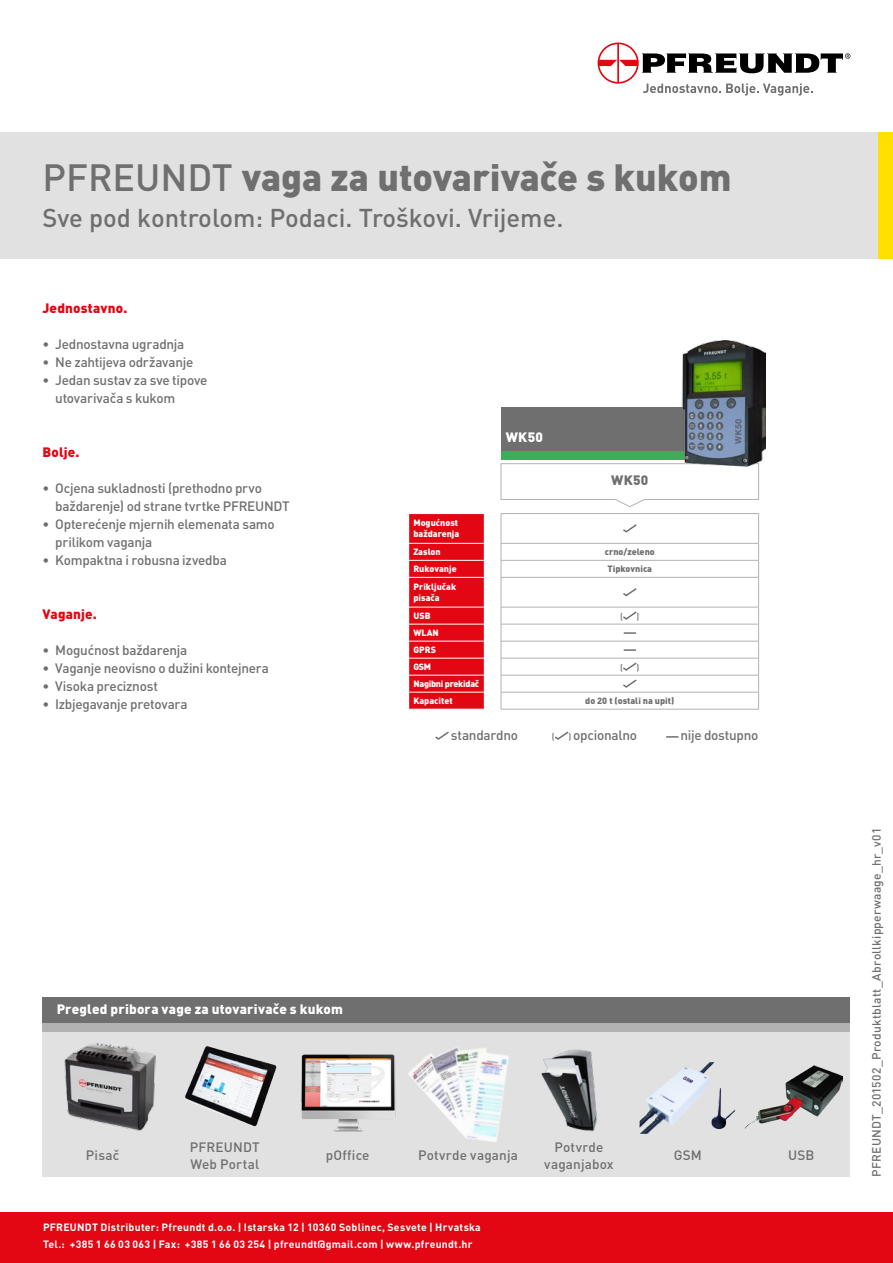
<style>
.page{position:relative;width:893px;height:1263px;background:#fff}
.page>*{position:absolute;margin:0;border:0;box-sizing:border-box;transform-origin:0 0}
.t1{font:900 37.5px "DIN Pro";color:#706f6f}
.t2{font:500 25.5px "DIN Pro";color:#706f6f}
.t3{font:500 13.5px/18px "DIN Pro";letter-spacing:-.02em;color:#706f6f}
.t4{font:500 13.5px/16.5px "DIN Pro";letter-spacing:.01em;color:#706f6f;text-align:center}
.t5{font:900 13.5px "DIN Pro";letter-spacing:.015em;color:#fff}
.t6{font:900 13.5px "DIN Pro";letter-spacing:.015em;color:#e30613}
.t7{font:500 13.5px "DIN Pro";letter-spacing:.02em;color:#706f6f}
.t8{font:900 13.5px "DIN Pro";color:#706f6f}
.t9{font:500 12px "DIN Pro";letter-spacing:.02em;color:#706f6f}
.t10{font:700 10.5px/16.5px "DIN Pro";letter-spacing:.025em;color:#fff}
.t11{font:900 9px/17px "DIN Pro";color:#fff}
.t12{font:900 9px/17px "DIN Pro";color:#706f6f;text-align:center}
.t13{font:500 9px "DIN Pro";color:#706f6f}
.s1{font-weight:500}
.s2{font-size:9px}
</style>
<div class="page">
<svg style="left:501px;top:463px;width:258px;height:44px"></svg>
<div style="left:43px;top:1025px;width:807px;height:152px;background:#e1e1e1"></div>
<div style="left:43px;top:997px;width:807px;height:26px;background:#706f6f"></div>
<div style="left:43px;top:1023px;width:807px;height:9px;background:#b3b2b2"></div>
<div style="left:501px;top:451px;width:258px;height:8px;background:#3ead5a"></div>
<div style="left:501px;top:408px;width:258px;height:43px;background:#706f6f"></div>
<img style="left:676px;top:340px;width:90px;height:139px">
<hr style="left:501px;top:513px;width:258px;height:1px;background:#b3b2b2">
<hr style="left:501px;top:543px;width:258px;height:1px;background:#b3b2b2">
<hr style="left:501px;top:560px;width:258px;height:1px;background:#b3b2b2">
<svg style="left:501px;top:514px;width:1px;height:63px"></svg>
<svg style="left:758px;top:514px;width:1px;height:63px"></svg>
<hr style="left:501px;top:577px;width:258px;height:1px;background:#b3b2b2">
<hr style="left:501px;top:577px;width:1px;height:30px;background:#b3b2b2">
<hr style="left:758px;top:577px;width:1px;height:30px;background:#b3b2b2">
<hr style="left:501px;top:607px;width:258px;height:1px;background:#b3b2b2">
<hr style="left:501px;top:624px;width:258px;height:1px;background:#b3b2b2">
<hr style="left:501px;top:641px;width:258px;height:1px;background:#b3b2b2">
<hr style="left:501px;top:658px;width:258px;height:1px;background:#b3b2b2">
<hr style="left:501px;top:675px;width:258px;height:1px;background:#b3b2b2">
<hr style="left:501px;top:692px;width:258px;height:1px;background:#b3b2b2">
<svg style="left:501px;top:607px;width:1px;height:102px"></svg>
<svg style="left:758px;top:607px;width:1px;height:102px"></svg>
<hr style="left:501px;top:709px;width:258px;height:1px;background:#b3b2b2">
<svg style="left:623px;top:524px;width:14px;height:9px"></svg>
<svg style="left:623px;top:588px;width:14px;height:9px"></svg>
<svg style="left:623px;top:611px;width:14px;height:9px"></svg>
<svg style="left:624px;top:632px;width:12px;height:2px"></svg>
<svg style="left:624px;top:649px;width:12px;height:2px"></svg>
<svg style="left:623px;top:662px;width:14px;height:9px"></svg>
<svg style="left:623px;top:679px;width:14px;height:9px"></svg>
<svg style="left:409px;top:514px;width:75px;height:195px;background:#e30b18"></svg>
<hr style="left:409px;top:607px;width:75px;height:1px;background:#fff">
<hr style="left:409px;top:624px;width:75px;height:1px;background:#fff">
<hr style="left:409px;top:641px;width:75px;height:1px;background:#fff">
<hr style="left:409px;top:658px;width:75px;height:1px;background:#fff">
<hr style="left:409px;top:675px;width:75px;height:1px;background:#fff">
<hr style="left:409px;top:692px;width:75px;height:1px;background:#fff">
<hr style="left:409px;top:543px;width:75px;height:1px;background:#fff">
<hr style="left:409px;top:560px;width:75px;height:1px;background:#fff">
<hr style="left:409px;top:577px;width:75px;height:1px;background:#fff">
<img style="left:65px;top:1043px;width:90px;height:88px">
<img style="left:185px;top:1046px;width:92px;height:81px">
<img style="left:301px;top:1054px;width:95px;height:78px">
<img style="left:745px;top:1066px;width:98px;height:62px">
<img style="left:549px;top:1049px;width:49px;height:83px">
<img style="left:408px;top:1047px;width:141px;height:95px">
<img style="left:640px;top:1062px;width:95px;height:72px">
<svg style="left:666px;top:736px;width:12px;height:2px"></svg>
<svg style="left:435px;top:731px;width:14px;height:9px"></svg>
<svg style="left:555px;top:731px;width:14px;height:9px"></svg>
<div style="left:0;top:1213px;width:893px;height:50px;background:#e30613"></div>
<div style="left:0;top:133px;width:893px;height:126px;background:#e1e1e1"></div>
<svg style="left:598px;top:43px;width:252px;height:53px"></svg>
<div style="left:879px;top:133px;width:14px;height:126px;background:#ffe000"></div>
<h1 class="t1" style="left:43px;top:152px;width:690px"><span class="s1">PFREUNDT</span> vaga za utovarivače s kukom</h1>
<h2 class="t2" style="left:43px;top:200px;width:522px">Sve pod kontrolom: Podaci. Troškovi. Vrijeme.</h2>
<p class="t6" style="left:43px;top:298px;width:86px">Jednostavno.</p>
<p class="t3" style="left:43px;top:334px;width:143px">• Jednostavna ugradnja</p>
<p class="t3" style="left:43px;top:352px;width:152px">• Ne zahtijeva održavanje</p>
<p class="t3" style="left:55px;top:370px;width:154px;text-indent:-13px">• Jedan sustav za sve tipove utovarivača s kukom</p>
<p class="t6" style="left:43px;top:442px;width:38px">Bolje.</p>
<p class="t3" style="left:55px;top:478px;width:236px;text-indent:-13px">• Ocjena sukladnosti (prethodno prvo baždarenje) od strane tvrtke PFREUNDT</p>
<p class="t3" style="left:55px;top:514px;width:221px;text-indent:-13px">• Opterećenje mjernih elemenata samo prilikom vaganja</p>
<p class="t3" style="left:43px;top:550px;width:186px">• Kompaktna i robusna izvedba</p>
<p class="t6" style="left:43px;top:604px;width:56px">Vaganje.</p>
<p class="t3" style="left:43px;top:640px;width:146px">• Mogućnost baždarenja</p>
<p class="t3" style="left:43px;top:658px;width:228px">• Vaganje neovisno o dužini kontejnera</p>
<p class="t3" style="left:43px;top:676px;width:117px">• Visoka preciznost</p>
<p class="t3" style="left:43px;top:694px;width:147px">• Izbjegavanje pretovara</p>
<p class="t5" style="left:506px;top:428px;width:39px">WK50</p>
<p class="t11" style="left:413px;top:517px;width:47px;line-height:10.8px">Mogućnost baždarenja</p>
<p class="t11" style="left:413px;top:543px;width:45px">Zaslon<br>Rukovanje</p>
<p class="t11" style="left:413px;top:581px;width:44px;line-height:10.8px">Priključak pisača</p>
<p class="t11" style="left:413px;top:607px;width:67px">USB<br>WLAN<br>GPRS<br>GSM<br>Nagibni prekidač<br>Kapacitet</p>
<p class="t8" style="left:611px;top:471px;width:39px">WK50</p>
<p class="t12" style="left:605px;top:543px;width:52px">crno/zeleno<br>Tipkovnica</p>
<p class="t13" style="left:620px;top:610px;width:4px">(</p>
<p class="t13" style="left:637px;top:610px;width:4px">)</p>
<p class="t13" style="left:620px;top:661px;width:4px">(</p>
<p class="t13" style="left:637px;top:661px;width:4px">)</p>
<p class="t12" style="left:585px;top:692px;width:91px">do 20 t (ostali na upit)</p>
<p class="t3" style="left:451px;top:725px;width:69px">standardno</p>
<p class="t13" style="left:552px;top:730px;width:4px">(</p>
<p class="t3" style="left:568px;top:725px;width:70px"><span class="s2">)</span> opcionalno</p>
<p class="t3" style="left:680px;top:725px;width:80px">nije dostupno</p>
<p class="t5" style="left:57px;top:999px;width:288px">Pregled pribora vage za utovarivače s kukom</p>
<p class="t4" style="left:190px;top:1138px;width:71px;text-align:left">PFREUNDT<br>Web Portal</p>
<p class="t3" style="left:674px;top:1146px;width:30px">GSM</p>
<p class="t3" style="left:86px;top:1146px;width:35px">Pisač</p>
<p class="t4" style="left:544px;top:1138px;width:71px">Potvrde vaganjabox</p>
<p class="t7" style="left:326px;top:1146px;width:45px">pOffice</p>
<p class="t4" style="left:418px;top:1146px;width:101px">Potvrde vaganja</p>
<p class="t3" style="left:788px;top:1146px;width:28px">USB</p>
<p class="t10" style="left:43px;top:1219px;width:439px">PFREUNDT Distributer: Pfreundt d.o.o. | Istarska 12 | 10360 Soblinec, Sesvete | Hrvatska<br>Tel.: +385 1 66 03 063 | Fax: +385 1 66 03 254 | pfreundt@gmail.com | www.pfreundt.hr</p>
<p class="t9" style="left:868px;top:1177px;width:350px;rotate:-90deg">PFREUNDT_201502_Produktblatt_Abrollkipperwaage_hr_v01</p>
</div>
